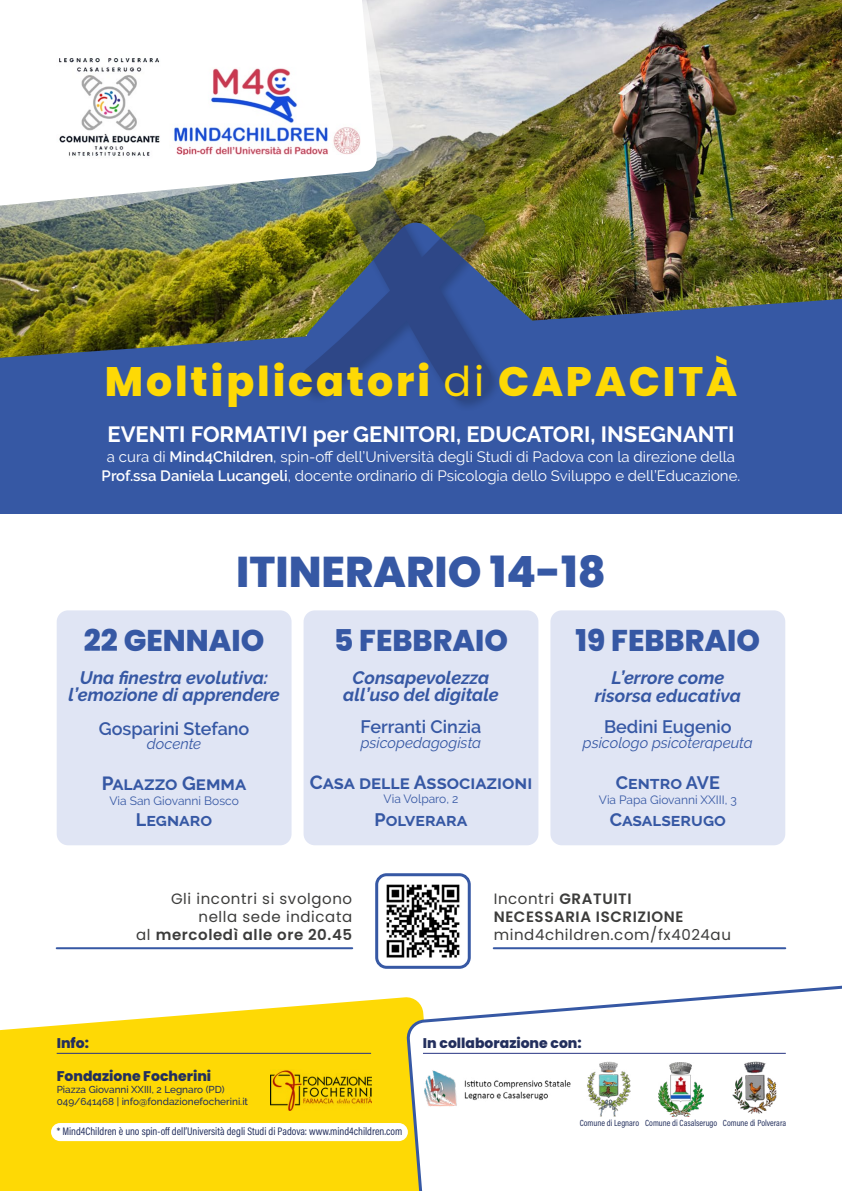
<style>
.page{position:relative;width:842px;height:1191px;background:#fff}
.page>*{position:absolute;margin:0;border:0;box-sizing:border-box;transform-origin:0 0}
.t1{font:800 43px "Poppins";color:#3658a4}
.t2{font:800 41.1px "Poppins";letter-spacing:.07em;color:#fed905}
.t3{font:800 30px "Poppins";color:#3658a4}
.t4{font:700 22px "Raleway";color:#fff}
.t5{font:700 19px "Raleway";color:#3658a4}
.t6{font:italic 700 18px/17.6px "Raleway";color:#3658a4;text-align:center}
.t7{font:600 18px "Raleway";color:#3658a4}
.t8{font:700 18px "Raleway";color:#3658a4}
.t9{font:15px/19.7px "Raleway";color:#fff;text-align:center}
.t10{font:15px/18px "Poppins";letter-spacing:.04em;color:#3c3c3b;text-align:right}
.t11{font:italic 15px "Raleway";color:#3658a4}
.t12{font:600 15px/18px "Poppins";letter-spacing:.04em;color:#3c3c3b}
.t13{font:800 14px "Poppins";color:#232f5d}
.t14{font:12px "Raleway";color:#3658a4}
.t15{font:11px "Acumin Pro Cond";color:#232f5d}
.t16{font:500 10px/12px "Raleway";color:#232f5d}
.t17{font:9px "Acumin Pro Cond";color:#232f5d}
.s1{font-weight:400}
.s2{font-weight:600}
</style>
<div class="page">
<svg style="left:0;top:997px;width:408px;height:194px;fill:#fed905"></svg>
<svg style="left:408px;top:985px;width:434px;height:206px"></svg>
<div style="left:0;top:283px;width:842px;height:231px;background:#3658a4"></div>
<img style="left:0;top:0;width:842px;height:358px">
<img style="left:503px;top:220px;width:35px;height:138px">
<img style="left:0;top:0;width:394px;height:232px">
<div style="left:57px;top:610px;width:235px;height:235px;background:#e0e5f4;border-radius:11px"></div>
<div style="left:304px;top:610px;width:234px;height:235px;background:#e0e5f4;border-radius:11px"></div>
<div style="left:550px;top:610px;width:235px;height:235px;background:#e0e5f4;border-radius:11px"></div>
<img style="left:423px;top:1069px;width:155px;height:38px">
<img style="left:659px;top:1062px;width:45px;height:54px">
<img style="left:732px;top:1061px;width:45px;height:52px">
<img style="left:587px;top:1061px;width:45px;height:55px">
<hr style="left:494px;top:947px;width:291px;height:2px;background:#3658a4">
<hr style="left:423px;top:1052px;width:363px;height:1px;background:#283583">
<hr style="left:57px;top:1052px;width:314px;height:1px;background:#283583">
<div style="left:51px;top:1123px;width:357px;height:18px;background:#fff;border-radius:9px"></div>
<div style="left:298px;top:180px;width:205px;height:233px;background:#000;opacity:.5"></div>
<img style="left:302px;top:183px;width:190px;height:218px">
<svg style="left:0;top:0;width:377px;height:207px"></svg>
<img style="left:56px;top:54px;width:106px;height:106px">
<img style="left:169px;top:44px;width:194px;height:110px">
<img style="left:270px;top:1069px;width:101px;height:41px">
<img style="left:379px;top:877px;width:88px;height:90px">
<div style="left:375px;top:873px;width:96px;height:95px;border:3px solid #3658a4;border-radius:10px"></div>
<hr style="left:57px;top:947px;width:295px;height:2px;background:#3658a4">
<h2 class="t2" style="left:105px;top:358px;width:634px">Moltiplicatori <span class="s1">di</span> CAPACITÀ</h2>
<h3 class="t4" style="left:107px;top:421px;width:629px">EVENTI FORMATIVI per GENITORI, EDUCATORI, INSEGNANTI</h3>
<p class="t9" style="left:102px;top:446px;width:640px">a cura di <span class="s2">Mind4Children</span>, spin-off dell’Università degli Studi di Padova con la direzione della<br><span class="s2">Prof.ssa Daniela Lucangeli</span>, docente ordinario di Psicologia dello Sviluppo e dell’Educazione.</p>
<h1 class="t1" style="left:236px;top:547px;width:371px">ITINERARIO 14-18</h1>
<h3 class="t3" style="left:84px;top:623px;width:182px">22 GENNAIO</h3>
<p class="t6" style="left:68px;top:668px;width:213px">Una finestra evolutiva: l’emozione di apprendere</p>
<p class="t7" style="left:99px;top:718px;width:152px">Gosparini Stefano</p>
<p class="t11" style="left:147px;top:735px;width:56px">docente</p>
<p class="t5" style="left:102px;top:772px;width:146px">Palazzo Gemma</p>
<p class="t14" style="left:109px;top:793px;width:131px">Via San Giovanni Bosco</p>
<p class="t8" style="left:136px;top:809px;width:78px">Legnaro</p>
<h3 class="t3" style="left:334px;top:623px;width:176px">5 FEBBRAIO</h3>
<p class="t6" style="left:343px;top:668px;width:157px">Consapevolezza all’uso del digitale</p>
<p class="t7" style="left:361px;top:716px;width:122px">Ferranti Cinzia</p>
<p class="t11" style="left:361px;top:733px;width:122px">psicopedagogista</p>
<p class="t5" style="left:310px;top:771px;width:224px">Casa delle Associazioni</p>
<p class="t14" style="left:384px;top:792px;width:76px">Via Volparo, 2</p>
<p class="t8" style="left:375px;top:809px;width:94px">Polverara</p>
<h3 class="t3" style="left:576px;top:623px;width:186px">19 FEBBRAIO</h3>
<p class="t6" style="left:595px;top:668px;width:148px;line-height:18px">L’errore come risorsa educativa</p>
<p class="t7" style="left:604px;top:716px;width:129px">Bedini Eugenio</p>
<p class="t11" style="left:583px;top:734px;width:172px">psicologo psicoterapeuta</p>
<p class="t8" style="left:616px;top:772px;width:106px">Centro AVE</p>
<p class="t14" style="left:599px;top:793px;width:139px">Via Papa Giovanni XXIII, 3</p>
<p class="t8" style="left:610px;top:809px;width:118px">Casalserugo</p>
<p class="t10" style="left:136px;top:890px;width:218px">Gli incontri si svolgono nella sede indicata<br>al <span class="s2">mercoledì alle ore 20.45</span></p>
<p class="t12" style="left:494px;top:890px;width:191px"><span class="s1">Incontri</span> GRATUITI<br>NECESSARIA ISCRIZIONE</p>
<p class="t10" style="left:494px;top:926px;width:239px">mind4children.com/fx4024au</p>
<p class="t13" style="left:57px;top:1035px;width:34px">Info:</p>
<p class="t13" style="left:423px;top:1035px;width:160px">In collaborazione con:</p>
<p class="t13" style="left:57px;top:1068px;width:156px">Fondazione Focherini</p>
<p class="t16" style="left:57px;top:1083px;width:193px">Piazza Giovanni XXIII, 2 Legnaro (PD)<br>049/641468 | info@fondazionefocherini.it</p>
<p class="t15" style="left:57px;top:1124px;width:347px">* Mind4Children è uno spin-off dell’Università degli Studi di Padova: www.mind4children.com</p>
<p class="t17" style="left:580px;top:1116px;width:208px">Comune di Legnaro Comune di Casalserugo Comune di Polverara</p>
</div>
